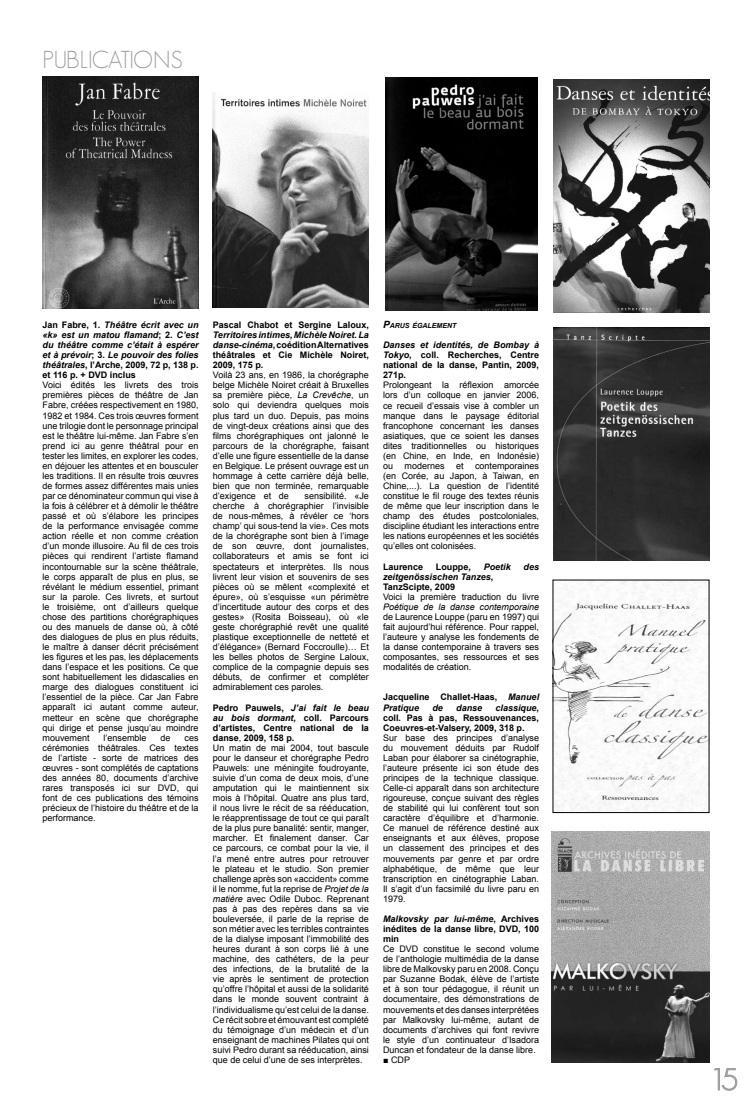
<style>
.page{position:relative;width:752px;height:1106px;background:#fff}
.page>*{position:absolute;margin:0;border:0;box-sizing:border-box;transform-origin:0 0}
.t1{font:300 30px "Geosans";color:#9c9d9f}
.t2{font:300 24px "Geosans";letter-spacing:-.025em;color:#9c9d9f}
.t3{font:9px/10.1px "Arial";color:#000;text-align:justify}
.t4{font:700 9px/10.1px "Arial";color:#000;text-align:justify}
.t5{font:italic 700 9px/10.1px "Arial";color:#000;text-align:justify}
.t6{font:italic 9px "Arial";color:#000}
.t7{font:italic 700 7px "Arial";color:#000}
.s1{font-style:normal}
.s2{font-style:italic}
.s3{font-weight:700}
.s4{font-weight:700;font-style:italic}
.s5{font-size:10px}
</style>
<div class="page">
<svg style="left:714px;top:1068px;width:23px;height:22px"></svg>
<img style="left:43px;top:76px;width:155px;height:233px">
<img style="left:554px;top:581px;width:153px;height:230px">
<img style="left:213px;top:92px;width:156px;height:216px">
<img style="left:553px;top:80px;width:156px;height:232px">
<img style="left:551px;top:831px;width:158px;height:231px">
<img style="left:553px;top:328px;width:156px;height:232px">
<img style="left:386px;top:78px;width:151px;height:232px">
<h2 class="t2" style="left:43px;top:46px;width:139px">PUBLICATIONS</h2>
<p class="t5" style="left:43px;top:320px;width:157px"><span class="s1">Jan Fabre, 1.</span> Théâtre écrit avec un «k» est un matou flamand<span class="s1">; 2.</span> C’est du théâtre comme c’était à espérer et à prévoir<span class="s1">; 3.</span> Le pouvoir des folies théâtrales<span class="s1">, l’Arche, 2009, 72 p, 138 p. et 116 p. + DVD inclus</span></p>
<p class="t3" style="left:43px;top:380px;width:157px">Voici édités les livrets des trois premières pièces de théâtre de Jan Fabre, créées respectivement en 1980, 1982 et 1984. Ces trois œuvres forment une trilogie dont le personnage principal est le théâtre lui-même. Jan Fabre s’en prend ici au genre théâtral pour en tester les limites, en explorer les codes, en déjouer les attentes et en bousculer les traditions. Il en résulte trois œuvres de formes assez différentes mais unies par ce dénominateur commun qui vise à la fois à célébrer et à démolir le théâtre passé et où s’élabore les principes de la performance envisagée comme action réelle et non comme création d’un monde illusoire. Au fil de ces trois pièces qui rendirent l’artiste flamand incontournable sur la scène théâtrale, le corps apparaît de plus en plus, se révélant le médium essentiel, primant sur la parole. Ces livrets, et surtout le troisième, ont d’ailleurs quelque chose des partitions chorégraphiques ou des manuels de danse où, à côté des dialogues de plus en plus réduits, le maître à danser décrit précisément les figures et les pas, les déplacements dans l’espace et les positions. Ce que sont habituellement les didascalies en marge des dialogues constituent ici l’essentiel de la pièce. Car Jan Fabre apparaît ici autant comme auteur, metteur en scène que chorégraphe qui dirige et pense jusqu’au moindre mouvement</p>
<p class="t3" style="left:103px;top:732px;width:45px">l’ensemble</p>
<p class="t3" style="left:160px;top:732px;width:12px">de</p>
<p class="t3" style="left:43px;top:732px;width:157px;text-indent:142px">ces cérémonies théâtrales. Ces textes de l’artiste - sorte de matrices des œuvres - sont complétés de captations des années 80, documents d’archive rares transposés ici sur DVD, qui font de ces publications des témoins précieux de l’histoire du théâtre et de la performance.</p>
<p class="t4" style="left:213px;top:320px;width:157px">Pascal Chabot et Sergine Laloux,</p>
<p class="t4" style="left:213px;top:330px;width:157px"><span class="s2">Territoires intimes, Michèle Noiret. La danse-cinéma</span>, coédition Alternatives théâtrales et Cie Michèle Noiret, 2009, 175 p.</p>
<p class="t3" style="left:213px;top:370px;width:157px">Voilà 23 ans, en 1986, la chorégraphe belge Michèle Noiret créait à Bruxelles sa première pièce, <span class="s2">La Crevêche</span>, un solo qui deviendra quelques mois plus tard un duo. Depuis, pas moins de vingt-deux créations ainsi que des films chorégraphiques ont jalonné le parcours de la chorégraphe, faisant d’elle une figure essentielle de la danse en Belgique. Le présent ouvrage est un hommage à cette carrière déjà belle, bien que non terminée, remarquable d’exigence et de</p>
<p class="t3" style="left:213px;top:491px;width:157px;text-indent:92px">sensibilité. «Je cherche à chorégraphier l’invisible de nous-mêmes, à révéler ce ‘hors champ’ qui sous-tend la vie». Ces mots de la chorégraphe sont bien à l’image de son œuvre, dont journalistes, collaborateurs et amis se font ici spectateurs et interprètes. Ils nous livrent leur vision et souvenirs de ses pièces où se mêlent «complexité et épure», où s’esquisse «un périmètre d’incertitude autour des corps et des gestes» (Rosita Boisseau), où «le geste chorégraphié revêt une qualité plastique exceptionnelle de netteté et d’élégance» (Bernard Foccroulle)… Et les belles photos de Sergine Laloux, complice de la compagnie depuis ses débuts, de confirmer et compléter admirablement ces paroles.</p>
<p class="t3" style="left:213px;top:702px;width:157px;text-align:left"><span class="s3">Pedro Pauwels,</span> <span class="s4">J’ai fait le beau au bois dormant</span><span class="s3">, coll. Parcours d’artistes, centre national de la danse</span>, <span class="s3">2009, 158 p.<br></span>Un matin de mai 2004, tout bascule pour le danseur et chorégraphe Pedro Pauwels: une méningite foudroyante, suivie d’un coma de deux mois, d’une amputation qui le maintiennent six mois à l’hôpital. Quatre ans plus tard, il nous livre le récit de sa rééducation, le réapprentissage de tout ce qui paraît de la plus pure banalité: sentir, manger, marcher. Et finalement danser. Car ce parcours, ce combat pour la vie, il l’a mené entre autres pour retrouver le plateau et le studio. Son premier challenge après son «accident» comme il le nomme, fut la reprise de <span class="s2">Projet de la matière</span> avec Odile Duboc. Reprenant pas à pas des repères dans sa vie bouleversée, il parle de la reprise de son métier avec les terribles contraintes de la dialyse imposant l’immobilité des heures durant à son corps lié à une machine, des cathéters, de la peur des infections, de la brutalité de la vie après le sentiment de protection qu’offre l’hôpital et aussi de la solidarité dans le monde souvent contraint à l’individualisme qu’est celui de la danse.<br>Ce récit sobre et émouvant est complété du témoignage d’un médecin et d’un enseignant de machines Pilates qui ont suivi Pedro durant sa rééducation, ainsi que de celui d’une de ses interprètes.</p>
<p class="t7" style="left:383px;top:321px;width:75px"><span class="s5">P</span>ARUS ÉGALEMENT</p>
<p class="t4" style="left:383px;top:340px;width:157px"><span class="s2">Danses et identités, de Bombay à Tokyo</span>, coll. Recherches, Centre national de la danse, Pantin, 2009, 271p.</p>
<p class="t3" style="left:383px;top:380px;width:157px">Prolongeant la réflexion amorcée lors d’un colloque en janvier 2006, ce recueil d’essais vise à combler un manque dans le paysage éditorial francophone concernant les danses asiatiques, que ce soient les danses dites traditionnelles ou historiques (en Chine, en Inde, en Indonésie) ou</p>
<p class="t3" style="left:383px;top:461px;width:157px;text-indent:92px">contemporaines (en Corée, au Japon, à Taiwan, en Chine,...). La question de l’identité constitue le fil rouge des textes réunis de même que leur inscription dans le champ des études postcoloniales, discipline étudiant les interactions entre les nations européennes et les sociétés qu’elles ont colonisées.</p>
<p class="t3" style="left:404px;top:461px;width:42px">modernes</p>
<p class="t3" style="left:456px;top:461px;width:9px">et</p>
<p class="t4" style="left:383px;top:561px;width:42px">Laurence</p>
<p class="t4" style="left:435px;top:561px;width:36px">Louppe,</p>
<p class="t5" style="left:483px;top:561px;width:29px">Poetik</p>
<p class="t5" style="left:523px;top:561px;width:17px">des</p>
<p class="t5" style="left:383px;top:572px;width:112px">zeitgenössischen Tanzes<span class="s1">,<br>TanzScipte, 2009</span></p>
<p class="t3" style="left:383px;top:591px;width:157px">Voici la première traduction du livre</p>
<p class="t6" style="left:383px;top:601px;width:157px">Poétique de la danse contemporaine</p>
<p class="t3" style="left:383px;top:612px;width:157px">de Laurence Louppe (paru en 1997) qui fait aujourd’hui référence. Pour rappel, l’auteure y analyse les fondements de la danse contemporaine à travers ses composantes, ses ressources et ses modalités de création.</p>
<p class="t4" style="left:383px;top:692px;width:157px">Jacqueline Challet-Haas, <span class="s2">Manuel<br>Pratique</span></p>
<p class="t4" style="left:383px;top:702px;width:157px;text-indent:112px"><span class="s2">classique</span>, coll. Pas à pas, Ressouvenances, Coeuvres-et-Valsery, 2009, 318 p.</p>
<p class="t3" style="left:383px;top:732px;width:157px">Sur base des principes d’analyse du mouvement déduits par Rudolf Laban pour élaborer sa cinétographie, l’auteure présente ici son étude des principes de la technique classique.<br>Celle-ci apparaît dans son architecture rigoureuse, conçue suivant des règles de stabilité qui lui confèrent tout son caractère d’équilibre et d’harmonie.<br>Ce manuel de référence destiné aux enseignants et aux élèves, propose un classement des principes et des mouvements par genre et par ordre alphabétique, de même que leur transcription en cinétographie Laban.<br>Il s’agit d’un facsimilé du livre paru en 1979.</p>
<p class="t4" style="left:383px;top:914px;width:157px"><span class="s2">Malkovsky par lui-même</span>, Archives inédites de la danse libre, DVD, 100 min</p>
<p class="t3" style="left:383px;top:944px;width:157px">Ce DVD constitue le second volume de l’anthologie multimédia de la danse libre de Malkovsky paru en 2008. Conçu par Suzanne Bodak, élève de l’artiste et à son tour pédagogue, il réunit un documentaire, des démonstrations de mouvements et des danses interprétées par Malkovsky lui-même, autant de documents d’archives qui font revivre le style d’un continuateur d’Isadora Duncan et fondateur de la danse libre.</p>
<p class="t3" style="left:383px;top:1054px;width:28px">■ CDP</p>
<p class="t5" style="left:432px;top:702px;width:12px">de</p>
<p class="t5" style="left:456px;top:702px;width:28px">danse</p>
<h1 class="t1" style="left:709px;top:1062px;width:30px">15</h1>
</div>
